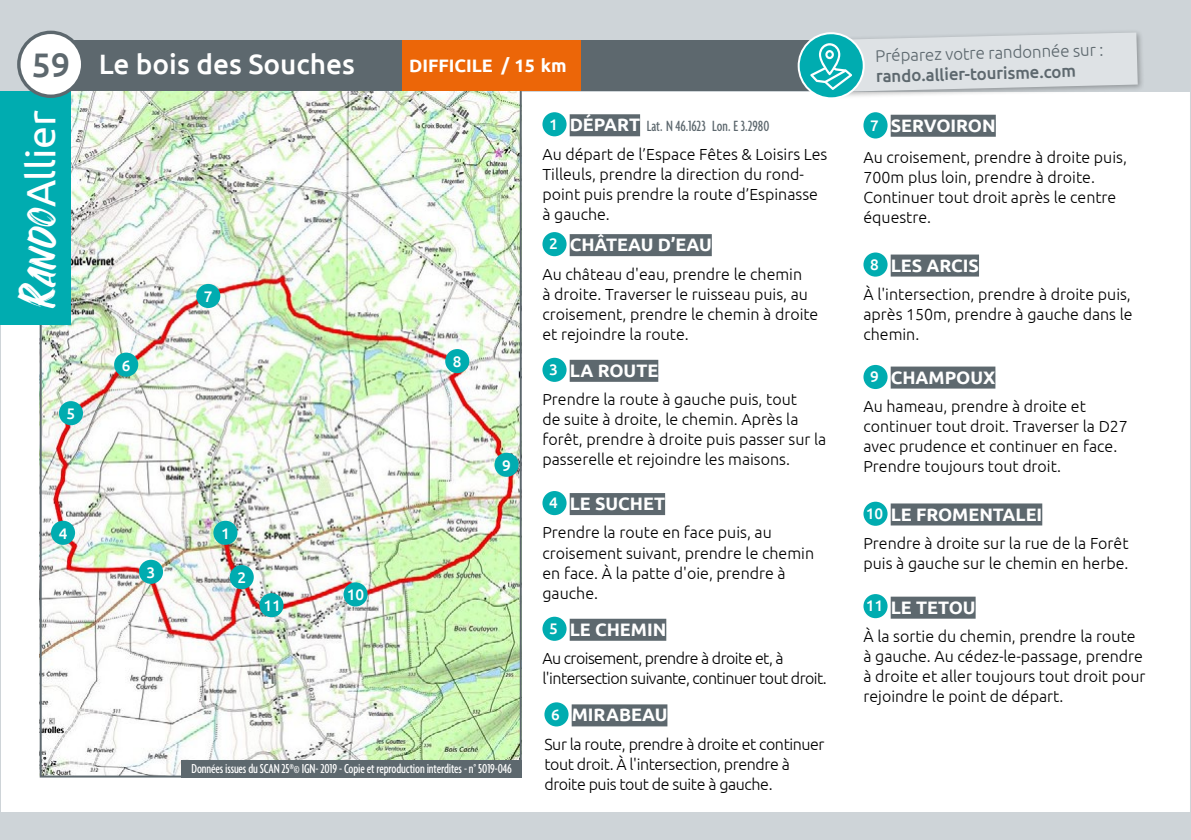
<style>
.page{position:relative;width:1191px;height:840px;background:#fff}
.page>*{position:absolute;margin:0;border:0;box-sizing:border-box;transform-origin:0 0}
.t1{font:41px "Ubuntu";letter-spacing:-.01em;color:#fff}
.t2{font:500 34px "Ubuntu";color:#5d686e}
.t3{font:500 28px "Ubuntu";color:#fff}
.t4{font:700 18px "Ubuntu";color:#fff}
.t5{font:300 17px "Ubuntu";color:#5d686e}
.t6{font:500 17px "Ubuntu";color:#5d686e}
.t7{font:300 16px/20px "Ubuntu";color:#000}
.t8{font:300 16px/20px "Ubuntu";letter-spacing:-.025em;color:#000}
.t9{font:300 16px/20px "Ubuntu";letter-spacing:-.035em;color:#000}
.t10{font:500 extra-condensed 16px "Agenda";color:#5d686e}
.t11{font:500 15.4px "Ubuntu";color:#fff}
.t12{font:500 15.4px "Ubuntu";color:#fff}
.t13{font:500 extra-condensed 14px "Agenda";letter-spacing:-.01em;color:#fff}
.s1{font-family:"Fontania";font-size:41.2px}
.s2{font-weight:500;font-size:15.4px}
</style>
<div class="page">
<div style="left:0;top:0;width:1191px;height:91px;background:#ced4d8"></div>
<img style="left:43px;top:92px;width:476px;height:682px">
<div style="left:40px;top:40px;width:810px;height:51px;background:#5d686e"></div>
<div style="left:402px;top:40px;width:178px;height:51px;background:#ec6608"></div>
<div style="left:213px;top:520px;width:24px;height:24px;background:#00acb0;border-radius:50%"></div>
<div style="left:230px;top:564px;width:24px;height:25px;background:#00acb0;border-radius:50%"></div>
<div style="left:51px;top:520px;width:24px;height:24px;background:#00acb0;border-radius:50%"></div>
<div style="left:139px;top:559px;width:24px;height:24px;background:#00acb0;border-radius:50%"></div>
<div style="left:59px;top:401px;width:24px;height:24px;background:#00acb0;border-radius:50%"></div>
<div style="left:114px;top:352px;width:24px;height:24px;background:#00acb0;border-radius:50%"></div>
<div style="left:196px;top:284px;width:24px;height:24px;background:#00acb0;border-radius:50%"></div>
<div style="left:445px;top:349px;width:24px;height:24px;background:#00acb0;border-radius:50%"></div>
<div style="left:494px;top:452px;width:24px;height:24px;background:#00acb0;border-radius:50%"></div>
<div style="left:343px;top:582px;width:25px;height:24px;background:#00acb0;border-radius:50%"></div>
<div style="left:0;top:91px;width:71px;height:233px;background:#00acb0"></div>
<div style="left:259px;top:592px;width:24px;height:25px;background:#00acb0;border-radius:50%"></div>
<div style="left:19px;top:32px;width:64px;height:64px;background:#fff;border-radius:50%"></div>
<div style="left:17px;top:31px;width:67px;height:67px;border:3px solid #5d686e;border-radius:50%"></div>
<div style="left:0;top:812px;width:1191px;height:27px;background:#ced4d8"></div>
<div style="left:569px;top:234px;width:143px;height:22px;background:#5d686e"></div>
<div style="left:542px;top:232px;width:24px;height:24px;background:#00acb0;border-radius:50%"></div>
<div style="left:569px;top:359px;width:89px;height:22px;background:#5d686e"></div>
<div style="left:542px;top:357px;width:24px;height:24px;background:#00acb0;border-radius:50%"></div>
<div style="left:569px;top:493px;width:96px;height:22px;background:#5d686e"></div>
<div style="left:542px;top:490px;width:24px;height:25px;background:#00acb0;border-radius:50%"></div>
<div style="left:569px;top:618px;width:97px;height:22px;background:#5d686e"></div>
<div style="left:542px;top:616px;width:24px;height:24px;background:#00acb0;border-radius:50%"></div>
<div style="left:571px;top:704px;width:96px;height:22px;background:#5d686e"></div>
<div style="left:544px;top:702px;width:24px;height:24px;background:#00acb0;border-radius:50%"></div>
<div style="left:890px;top:115px;width:105px;height:22px;background:#5d686e"></div>
<div style="left:863px;top:112px;width:24px;height:26px;background:#00acb0;border-radius:50%"></div>
<div style="left:890px;top:254px;width:89px;height:22px;background:#5d686e"></div>
<div style="left:863px;top:252px;width:24px;height:24px;background:#00acb0;border-radius:50%"></div>
<div style="left:825px;top:29px;width:319px;height:71px;background:#000;opacity:.3"></div>
<svg style="left:798px;top:33px;width:66px;height:66px"></svg>
<div style="left:797px;top:32px;width:68px;height:68px;border:2px solid #fff;border-radius:50%"></div>
<svg style="left:810px;top:32px;width:327px;height:60px"></svg>
<div style="left:569px;top:114px;width:71px;height:22px;background:#5d686e"></div>
<div style="left:542px;top:112px;width:24px;height:24px;background:#00acb0;border-radius:50%"></div>
<div style="left:182px;top:760px;width:340px;height:17px;background:#5d686e"></div>
<div style="left:863px;top:365px;width:24px;height:24px;background:#00acb0;border-radius:50%"></div>
<div style="left:890px;top:366px;width:105px;height:22px;background:#5d686e"></div>
<div style="left:863px;top:501px;width:24px;height:24px;background:#00acb0;border-radius:50%"></div>
<div style="left:890px;top:503px;width:152px;height:22px;background:#5d686e"></div>
<div style="left:863px;top:593px;width:24px;height:25px;background:#00acb0;border-radius:50%"></div>
<div style="left:890px;top:596px;width:85px;height:22px;background:#5d686e"></div>
<h2 class="t2" style="left:31px;top:43px;width:40px">59</h2>
<h1 class="t1" style="left:16px;top:307px;width:198px;rotate:-90deg"><span class="s1">Rando</span>Allier</h1>
<p class="t11" style="left:67px;top:403px;width:10px">5</p>
<p class="t11" style="left:59px;top:523px;width:10px">4</p>
<h3 class="t3" style="left:99px;top:46px;width:258px">Le bois des Souches</h3>
<p class="t11" style="left:122px;top:355px;width:10px">6</p>
<p class="t11" style="left:204px;top:286px;width:10px">7</p>
<p class="t11" style="left:147px;top:562px;width:10px">3</p>
<p class="t12" style="left:221px;top:523px;width:10px">1</p>
<p class="t12" style="left:237px;top:567px;width:10px">2</p>
<p class="t11" style="left:263px;top:595px;width:19px">11</p>
<p class="t11" style="left:347px;top:584px;width:19px">10</p>
<p class="t4" style="left:501px;top:55px;width:9px">/</p>
<p class="t4" style="left:409px;top:55px;width:159px">DIFFICILE 15 km</p>
<p class="t4" style="left:549px;top:114px;width:92px"><span class="s2">1</span> DÉPART</p>
<p class="t10" style="left:647px;top:117px;width:124px">Lat. N 46.1623 Lon. E 3.2980</p>
<p class="t7" style="left:542px;top:143px;width:286px">Au départ de l’Espace Fêtes &amp; Loisirs Les<br>Tilleuls, prendre la direction du rond&shy;point puis prendre la route d’Espinasse à gauche.</p>
<p class="t4" style="left:549px;top:234px;width:164px"><span class="s2">2</span> CHÂTEAU D’EAU</p>
<p class="t11" style="left:453px;top:351px;width:10px">8</p>
<p class="t11" style="left:502px;top:455px;width:10px">9</p>
<p class="t7" style="left:542px;top:263px;width:277px">Au château d'eau, prendre le chemin<br>à droite. Traverser le ruisseau puis, au croisement, prendre le chemin à droite et rejoindre la route.</p>
<p class="t4" style="left:549px;top:359px;width:111px"><span class="s2">3</span> LA ROUTE</p>
<p class="t7" style="left:542px;top:389px;width:285px">Prendre la route à gauche puis, tout<br>de suite à droite, le chemin. Après la forêt, prendre à droite puis passer sur la passerelle et rejoindre les maisons.</p>
<p class="t4" style="left:549px;top:492px;width:117px"><span class="s2">4</span> LE SUCHET</p>
<p class="t7" style="left:542px;top:522px;width:273px">Prendre la route en face puis, au croisement suivant, prendre le chemin en face. À la patte d'oie, prendre à gauche.</p>
<p class="t4" style="left:549px;top:618px;width:119px"><span class="s2">5</span> LE CHEMIN</p>
<p class="t9" style="left:542px;top:647px;width:286px">Au croisement, prendre à droite et, à l'intersection suivante, continuer tout droit.</p>
<p class="t4" style="left:551px;top:703px;width:118px"><span class="s2">6</span> MIRABEAU</p>
<p class="t13" style="left:191px;top:760px;width:322px">Données issues du SCAN 25®© IGN- 2019 - Copie et reproduction interdites - n° 5019-046</p>
<p class="t8" style="left:544px;top:733px;width:282px">Sur la route, prendre à droite et continuer tout droit. À l'intersection, prendre à droite puis tout de suite à gauche.</p>
<p class="t5" style="left:875px;top:45px;width:230px;rotate:-1deg">Préparez votre randonnée sur :</p>
<p class="t6" style="left:875px;top:65px;width:202px;rotate:-1deg">rando.allier-tourisme.com</p>
<p class="t4" style="left:870px;top:114px;width:127px"><span class="s2">7</span> SERVOIRON</p>
<p class="t7" style="left:863px;top:147px;width:265px">Au croisement, prendre à droite puis,<br>700m plus loin, prendre à droite.<br>Continuer tout droit après le centre équestre.</p>
<p class="t4" style="left:870px;top:254px;width:110px"><span class="s2">8</span> LES ARCIS</p>
<p class="t7" style="left:863px;top:284px;width:271px;text-align:justify">À l'intersection, prendre à droite puis, après 150m, prendre à gauche dans le chemin.</p>
<p class="t4" style="left:870px;top:366px;width:127px"><span class="s2">9</span> CHAMPOUX</p>
<p class="t7" style="left:863px;top:396px;width:266px">Au hameau, prendre à droite et continuer tout droit. Traverser la D27 avec prudence et continuer en face.<br>Prendre toujours tout droit.</p>
<p class="t4" style="left:865px;top:503px;width:178px"><span class="s2">10</span> LE FROMENTALEI</p>
<p class="t7" style="left:863px;top:532px;width:267px">Prendre à droite sur la rue de la Forêt puis à gauche sur le chemin en herbe.</p>
<p class="t4" style="left:865px;top:596px;width:111px"><span class="s2">11</span> LE TETOU</p>
<p class="t7" style="left:863px;top:625px;width:283px">À la sortie du chemin, prendre la route à gauche. Au cédez-le-passage, prendre à droite et aller toujours tout droit pour rejoindre le point de départ.</p>
</div>
